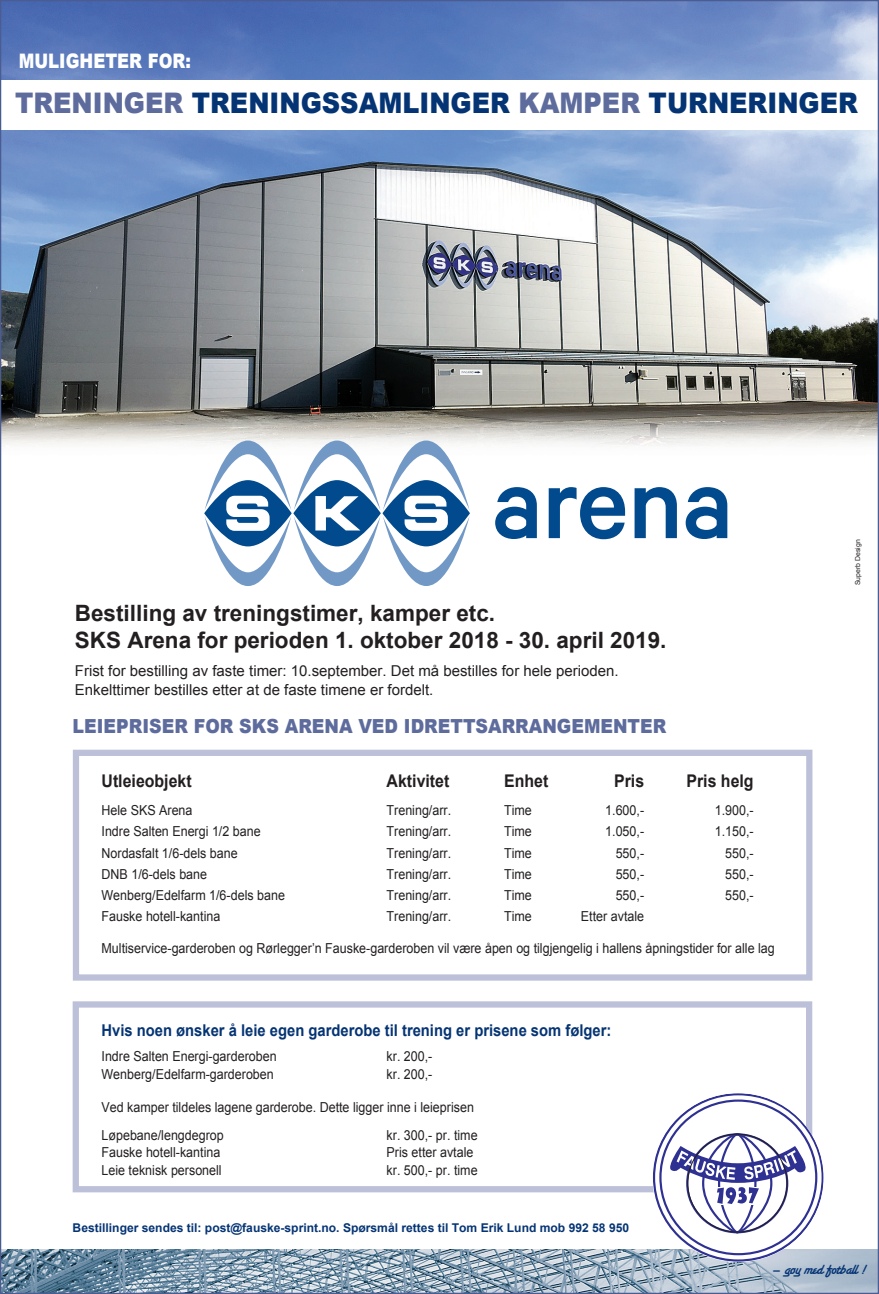
<style>
.page{position:relative;width:879px;height:1294px;background:#fff}
.page>*{position:absolute;margin:0;border:0;box-sizing:border-box;transform-origin:0 0}
.Normal_1{font:900 28.38px "Arial";color:#053474;scale:.9 1}
.Normal_1-2{font:700 22.5px "Arial";color:#231f20}
.Normal_1-3{font:900 20px "Arial";color:#fff;scale:.83 1}
.Normal_1-4{font:900 19.38px "Arial";color:#5e6c9d;scale:.9 1}
.Normal_1-5{font:700 17.5px "Arial";color:#231f20;scale:.91 1}
.Normal_1-6{font:16.5px "Santa Fe Let Plain";letter-spacing:-.02em;color:#053474}
.Normal_1-7{font:700 16.25px "Arial";color:#053474;scale:.91 1}
.Normal_1-8{font:15px/18.8px "Arial";color:#231f20}
.Normal_1-9{font:13.75px "Arial";color:#231f20;scale:.91 1}
.Normal_1-10{font:700 12.12px "Arial";color:#053474}
.Normal_1-11{font:6.88px "Arial";color:#231f20}
.s1{color:#5e6c9d}
</style>
<div class="page">
<img style="left:2px;top:1249px;width:875px;height:42px">
<img style="left:2px;top:2px;width:875px;height:526px">
<svg style="left:204px;top:440px;width:266px;height:146px"></svg>
<svg style="left:495px;top:487px;width:42px;height:52px"></svg>
<svg style="left:549px;top:487px;width:76px;height:52px"></svg>
<svg style="left:634px;top:487px;width:43px;height:51px"></svg>
<svg style="left:685px;top:487px;width:42px;height:52px"></svg>
<div style="left:73px;top:749px;width:739px;height:231px;background:#fff;border:6px solid #bcc0d8"></div>
<div style="left:73px;top:1001px;width:739px;height:191px;background:#fff;border:6px solid #bcc0d8"></div>
<svg style="left:653px;top:1093px;width:170px;height:168px"></svg>
<div style="left:0;top:80px;width:879px;height:50px;background:#fff"></div>
<p class="Normal_1-3" style="left:19px;top:46px;width:209px">MULIGHETER FOR:</p>
<p class="Normal_1" style="left:15px;top:82px;width:938px"><span class="s1">TRENINGER</span> TRENINGSSAMLINGER <span class="s1">KAMPER</span> TURNERINGER</p>
<p class="Normal_1-2" style="left:75px;top:598px;width:422px">Bestilling av treningstimer, kamper etc.</p>
<p class="Normal_1-2" style="left:75px;top:625px;width:593px">SKS Arena for perioden 1. oktober 2018 - 30. april 2019.</p>
<p class="Normal_1-8" style="left:75px;top:661px;width:545px">Frist for bestilling av faste timer: 10.september. Det må bestilles for hele perioden.<br>Enkelttimer bestilles etter at de faste timene er fordelt.</p>
<p class="Normal_1-4" style="left:73px;top:711px;width:661px">LEIEPRISER FOR SKS ARENA VED IDRETTSARRANGEMENTER</p>
<p class="Normal_1-5" style="left:101px;top:769px;width:101px">Utleieobjekt</p>
<p class="Normal_1-5" style="left:386px;top:769px;width:70px">Aktivitet</p>
<p class="Normal_1-5" style="left:504px;top:769px;width:50px">Enhet</p>
<p class="Normal_1-5" style="left:614px;top:769px;width:35px">Pris</p>
<p class="Normal_1-5" style="left:686px;top:769px;width:75px">Pris helg</p>
<p class="Normal_1-9" style="left:101px;top:801px;width:102px">Hele SKS Arena</p>
<p class="Normal_1-9" style="left:386px;top:801px;width:72px">Trening/arr.</p>
<p class="Normal_1-9" style="left:504px;top:801px;width:32px">Time</p>
<p class="Normal_1-9" style="left:605px;top:801px;width:44px">1.600,-</p>
<p class="Normal_1-9" style="left:715px;top:801px;width:44px">1.900,-</p>
<p class="Normal_1-9" style="left:101px;top:822px;width:176px">Indre Salten Energi 1/2 bane</p>
<p class="Normal_1-9" style="left:386px;top:822px;width:72px">Trening/arr.</p>
<p class="Normal_1-9" style="left:504px;top:822px;width:32px">Time</p>
<p class="Normal_1-9" style="left:605px;top:822px;width:44px">1.050,-</p>
<p class="Normal_1-9" style="left:715px;top:822px;width:44px">1.150,-</p>
<p class="Normal_1-9" style="left:101px;top:843px;width:151px">Nordasfalt 1/6-dels bane</p>
<p class="Normal_1-9" style="left:386px;top:843px;width:72px">Trening/arr.</p>
<p class="Normal_1-9" style="left:504px;top:843px;width:32px">Time</p>
<p class="Normal_1-9" style="left:616px;top:843px;width:33px">550,-</p>
<p class="Normal_1-9" style="left:725px;top:843px;width:33px">550,-</p>
<p class="Normal_1-9" style="left:101px;top:865px;width:118px">DNB 1/6-dels bane</p>
<p class="Normal_1-9" style="left:386px;top:865px;width:72px">Trening/arr.</p>
<p class="Normal_1-9" style="left:504px;top:865px;width:32px">Time</p>
<p class="Normal_1-9" style="left:616px;top:865px;width:33px">550,-</p>
<p class="Normal_1-9" style="left:725px;top:865px;width:33px">550,-</p>
<p class="Normal_1-9" style="left:101px;top:886px;width:203px">Wenberg/Edelfarm 1/6-dels bane</p>
<p class="Normal_1-9" style="left:386px;top:886px;width:72px">Trening/arr.</p>
<p class="Normal_1-9" style="left:504px;top:886px;width:32px">Time</p>
<p class="Normal_1-9" style="left:616px;top:886px;width:33px">550,-</p>
<p class="Normal_1-9" style="left:725px;top:886px;width:33px">550,-</p>
<p class="Normal_1-9" style="left:101px;top:907px;width:132px">Fauske hotell-kantina</p>
<p class="Normal_1-9" style="left:386px;top:907px;width:72px">Trening/arr.</p>
<p class="Normal_1-9" style="left:504px;top:907px;width:32px">Time</p>
<p class="Normal_1-9" style="left:581px;top:907px;width:71px">Etter avtale</p>
<p class="Normal_1-9" style="left:101px;top:939px;width:741px">Multiservice-garderoben og Rørlegger’n Fauske-garderoben vil være åpen og tilgjengelig i hallens åpningstider for alle lag</p>
<p class="Normal_1-7" style="left:101px;top:1019px;width:562px">Hvis noen ønsker å leie egen garderobe til trening er prisene som følger:</p>
<p class="Normal_1-9" style="left:101px;top:1047px;width:194px">Indre Salten Energi-garderoben</p>
<p class="Normal_1-9" style="left:386px;top:1047px;width:52px">kr. 200,-</p>
<p class="Normal_1-9" style="left:101px;top:1064px;width:191px">Wenberg/Edelfarm-garderoben</p>
<p class="Normal_1-9" style="left:386px;top:1064px;width:52px">kr. 200,-</p>
<p class="Normal_1-9" style="left:101px;top:1098px;width:411px">Ved kamper tildeles lagene garderobe. Dette ligger inne i leieprisen</p>
<p class="Normal_1-9" style="left:101px;top:1125px;width:136px">Løpebane/lengdegrop</p>
<p class="Normal_1-9" style="left:386px;top:1125px;width:101px">kr. 300,- pr. time</p>
<p class="Normal_1-9" style="left:101px;top:1143px;width:132px">Fauske hotell-kantina</p>
<p class="Normal_1-9" style="left:386px;top:1143px;width:97px">Pris etter avtale</p>
<p class="Normal_1-9" style="left:101px;top:1160px;width:134px">Leie teknisk personell</p>
<p class="Normal_1-9" style="left:386px;top:1160px;width:101px">kr. 500,- pr. time</p>
<p class="Normal_1-10" style="left:73px;top:1219px;width:558px">Bestillinger sendes til: post@fauske-sprint.no. Spørsmål rettes til Tom Erik Lund mob 992 58 950</p>
<p class="Normal_1-11" style="left:853px;top:585px;width:47px;rotate:-90deg">Superb Design</p>
<p class="Normal_1-6" style="left:771px;top:1262px;width:96px">– gøy med fotball !</p>
</div>
